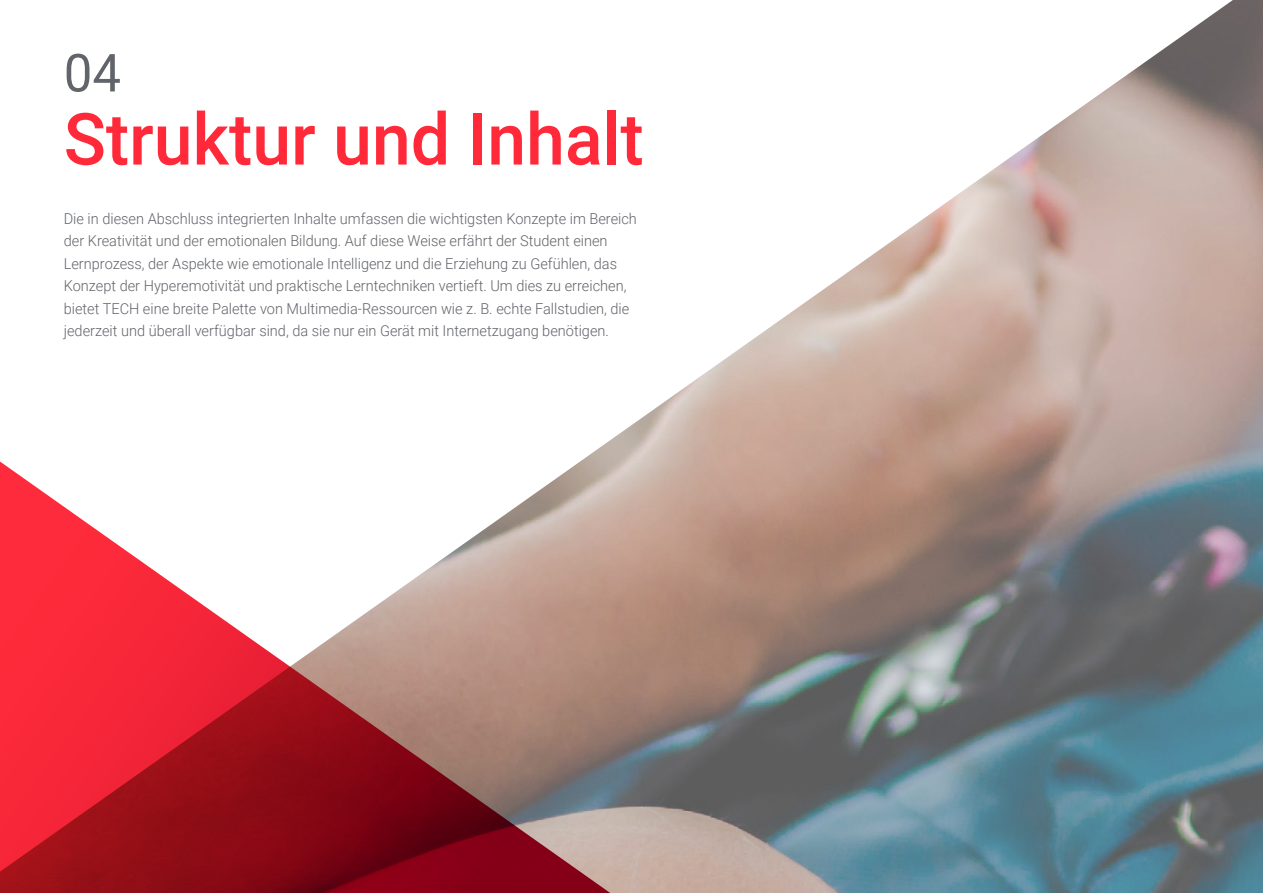
<style>
.page{position:relative;width:1263px;height:893px;background:#fff}
.page>*{position:absolute;margin:0;border:0;box-sizing:border-box;transform-origin:0 0}
.t1{font:500 72px "Roboto";color:#ff293a}
.t2{font:52.5px "Roboto";color:#61646a}
.t3{font:300 15px/22.5px "Roboto";color:#61646a}
</style>
<div class="page">
<img style="left:602px;top:0;width:661px;height:893px">
<svg style="left:0;top:446px;width:640px;height:447px"></svg>
<h2 class="t2" style="left:64px;top:36px;width:59px">04</h2>
<h1 class="t1" style="left:64px;top:89px;width:581px">Struktur und Inhalt</h1>
<p class="t3" style="left:64px;top:207px;width:575px">Die in diesen Abschluss integrierten Inhalte umfassen die wichtigsten Konzepte im Bereich der Kreativität und der emotionalen Bildung. Auf diese Weise erfährt der Student einen Lernprozess, der Aspekte wie emotionale Intelligenz und die Erziehung zu Gefühlen, das Konzept der Hyperemotivität und praktische Lerntechniken vertieft. Um dies zu erreichen, bietet TECH eine breite Palette von Multimedia-Ressourcen wie z. B. echte Fallstudien, die jederzeit und überall verfügbar sind, da sie nur ein Gerät mit Internetzugang benötigen.</p>
</div>
